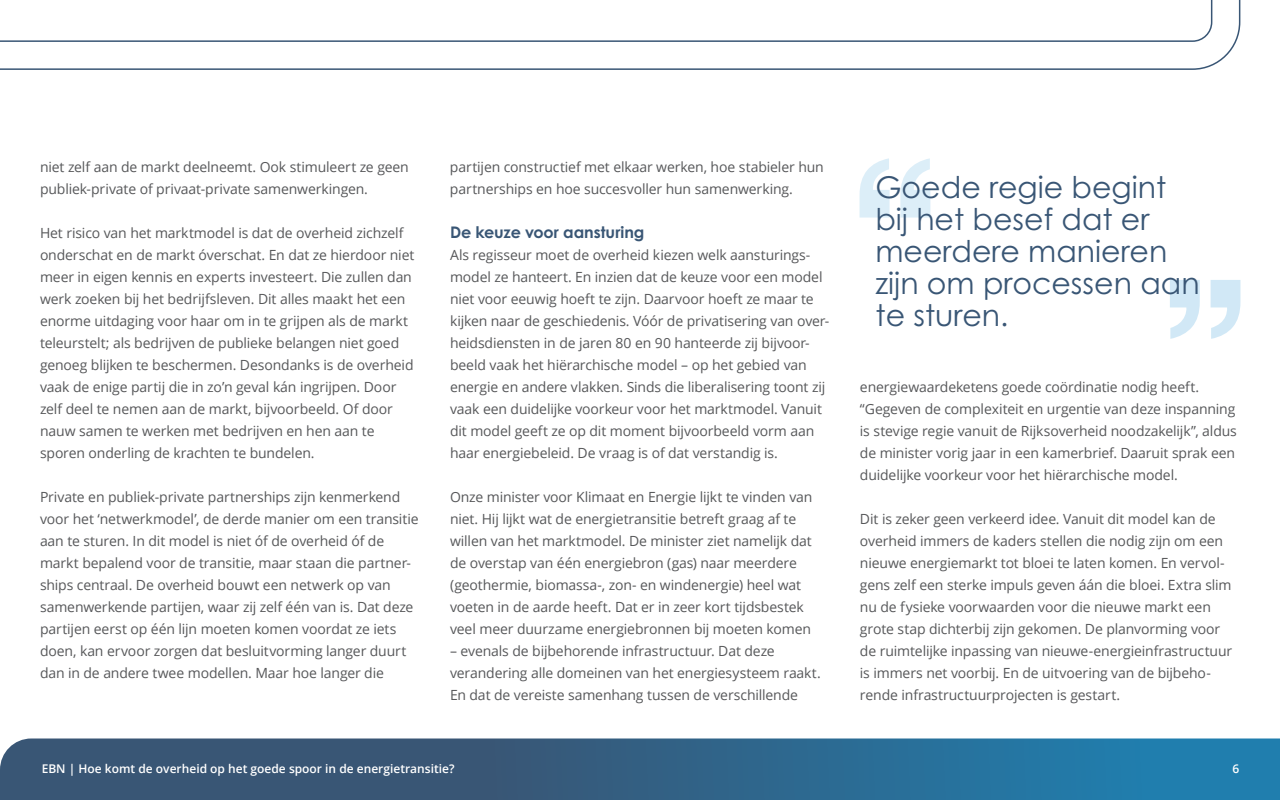
<style>
.page{position:relative;width:1280px;height:800px;background:#fff}
.page>*{position:absolute;margin:0;border:0;box-sizing:border-box;transform-origin:0 0}
.t1{font:30px/32px "Century Gothic Pro";color:#395675}
.t2{font:700 16px "Century Gothic Pro";letter-spacing:-.005em;color:#395675}
.t3{font:14px/22px "Open Sans";letter-spacing:-.01em;color:#57585a}
.t4{font:600 12px "Open Sans";color:#fff}
</style>
<div class="page">
<svg style="left:0;top:738px;width:1280px;height:62px;background:#32668a"></svg>
<svg style="left:0;top:0;width:1241px;height:70px"></svg>
<svg style="left:860px;top:158px;width:70px;height:60px"></svg>
<svg style="left:1170px;top:280px;width:70px;height:59px"></svg>
<p class="t3" style="left:40px;top:156px;width:370px">niet zelf aan de markt deelneemt. Ook stimuleert ze geen publiek-private of privaat-private samenwerkingen.</p>
<p class="t3" style="left:40px;top:222px;width:376px">Het risico van het marktmodel is dat de overheid zichzelf onderschat en de markt óverschat. En dat ze hierdoor niet meer in eigen kennis en experts investeert. Die zullen dan werk zoeken bij het bedrijfsleven. Dit alles maakt het een enorme uitdaging voor haar om in te grijpen als de markt teleurstelt; als bedrijven de publieke belangen niet goed genoeg blijken te beschermen. Desondanks is de overheid vaak de enige partij die in zo’n geval kán ingrijpen. Door zelf deel te nemen aan de markt, bijvoorbeeld. Of door nauw samen te werken met bedrijven en hen aan te sporen onderling de krachten te bundelen.</p>
<p class="t3" style="left:40px;top:485px;width:380px">Private en publiek-private partnerships zijn kenmerkend voor het ‘netwerkmodel’, de derde manier om een transitie aan te sturen. In dit model is niet óf de overheid óf de markt bepalend voor de transitie, maar staan die partner&shy;ships centraal. De overheid bouwt een netwerk op van samenwerkende partijen, waar zij zelf één van is. Dat deze partijen eerst op één lijn moeten komen voordat ze iets doen, kan ervoor zorgen dat besluitvorming langer duurt dan in de andere twee modellen. Maar hoe langer die</p>
<p class="t3" style="left:450px;top:155px;width:375px">partijen constructief met elkaar werken, hoe stabieler hun partnerships en hoe succesvoller hun samenwerking.</p>
<p class="t2" style="left:450px;top:222px;width:196px">De keuze voor aansturing</p>
<p class="t3" style="left:450px;top:244px;width:381px">Als regisseur moet de overheid kiezen welk aansturings&shy;model ze hanteert. En inzien dat de keuze voor een model niet voor eeuwig hoeft te zijn. Daarvoor hoeft ze maar te kijken naar de geschiedenis. Vóór de privatisering van over&shy;heidsdiensten in de jaren 80 en 90 hanteerde zij bijvoor&shy;beeld vaak het hiërarchische model – op het gebied van energie en andere vlakken. Sinds die liberalisering toont zij vaak een duidelijke voorkeur voor het marktmodel. Vanuit dit model geeft ze op dit moment bijvoorbeeld vorm aan haar energiebeleid. De vraag is of dat verstandig is.</p>
<p class="t3" style="left:450px;top:486px;width:364px">Onze minister voor Klimaat en Energie lijkt te vinden van niet. Hij lijkt wat de energietransitie betreft graag af te willen van het marktmodel. De minister ziet namelijk dat de overstap van één energiebron (gas) naar meerdere (geothermie, biomassa-, zon- en windenergie) heel wat voeten in de aarde heeft. Dat er in zeer kort tijdsbestek veel meer duurzame energiebronnen bij moeten komen</p>
<p class="t3" style="left:450px;top:639px;width:372px">– evenals de bijbehorende infrastructuur. Dat deze verandering alle domeinen van het energiesysteem raakt.<br>En dat de vereiste samenhang tussen de verschillende</p>
<h1 class="t1" style="left:875px;top:170px;width:326px">Goede regie begint bij het besef dat er meerdere manieren zijn om processen aan te sturen.</h1>
<p class="t3" style="left:860px;top:375px;width:378px">energiewaardeketens goede coördinatie nodig heeft. “Gegeven de complexiteit en urgentie van deze inspanning is stevige regie vanuit de Rijksoverheid noodzakelijk”, aldus de minister vorig jaar in een kamerbrief. Daaruit sprak een duidelijke voorkeur voor het hiërarchische model.</p>
<p class="t3" style="left:860px;top:507px;width:374px">Dit is zeker geen verkeerd idee. Vanuit dit model kan de overheid immers de kaders stellen die nodig zijn om een nieuwe energiemarkt tot bloei te laten komen. En vervol&shy;gens zelf een sterke impuls geven áán die bloei. Extra slim nu de fysieke voorwaarden voor die nieuwe markt een grote stap dichterbij zijn gekomen. De planvorming voor de ruimtelijke inpassing van nieuwe-energieinfrastructuur is immers net voorbij. En de uitvoering van de bijbeho&shy;rende infrastructuurprojecten is gestart.</p>
<p class="t4" style="left:42px;top:761px;width:414px">EBN | Hoe komt de overheid op het goede spoor in de energietransitie?</p>
<p class="t4" style="left:1233px;top:761px;width:8px">6</p>
</div>
